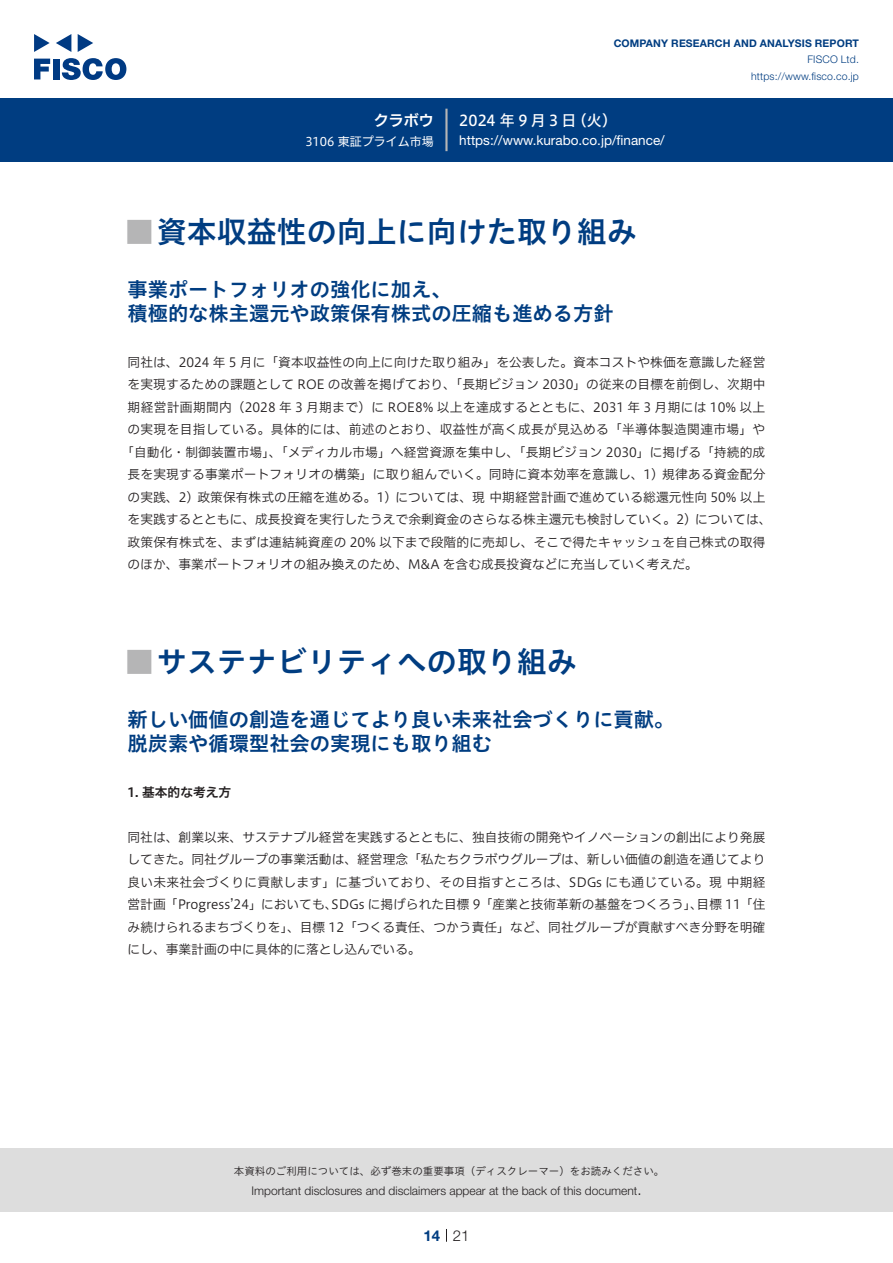
<style>
.page{position:relative;width:893px;height:1263px;background:#fff}
.page>*{position:absolute;margin:0;border:0;box-sizing:border-box;transform-origin:0 0}
.t1{font:30px "Hiragino UD Sans Std N W6";color:#003d81}
.t2{font:24px "Hiragino UD Sans Std N W6";color:#b5b5b6}
.中タイトル{font:20.25px/24px "Hiragino UD Sans Std W6";color:#003d81}
.t3{font:15px "Hiragino UD Sans F Std N W5";letter-spacing:.21em;color:#fff}
.t4{font:15px "Hiragino UD Sans F Std N W6";color:#fff}
.t5{font:300 15px "Helvetica Neue LT Std";color:#231f20}
.t6{font:700 15px "Helvetica Neue LT Std";color:#003d81}
.t7{font:13.5px "Helvetica Neue LT Std";color:#fff}
.本文{font:12.75px/22.5px "Hiragino UD Sans F Std N W3";letter-spacing:.005em;color:#231f20;text-align:right}
.本文-2{font:12.75px "Hiragino UD Sans F Std N W3";letter-spacing:.025em;color:#231f20}
.小タイトル{font:12.75px "Hiragino UD Sans F Std N W6";color:#231f20}
.t8{font:300 12px "Helvetica Neue LT Std";color:#231f20}
.t9{font:12px "Hiragino UD Sans F Std N W4";color:#fff}
.t10{font:10.5px "Hiragino UD Sans Std W3";color:#231f20}
.t11{font:700 10.5px "Helvetica Neue LT Std";letter-spacing:.015em;color:#003d81}
.t12{font:300 10.5px/16.5px "Helvetica Neue LT Std";letter-spacing:.015em;color:#003d81;text-align:right}
</style>
<div class="page">
<div style="left:0;top:1148px;width:893px;height:64px;background:#ddd"></div>
<svg style="left:34px;top:59px;width:16px;height:20px"></svg>
<div style="left:53px;top:59px;width:6px;height:20px;background:#003a83"></div>
<svg style="left:62px;top:58px;width:64px;height:22px"></svg>
<svg style="left:34px;top:34px;width:16px;height:18px"></svg>
<svg style="left:78px;top:34px;width:15px;height:18px"></svg>
<svg style="left:56px;top:34px;width:15px;height:18px"></svg>
<div style="left:0;top:98px;width:893px;height:64px;background:#003d81"></div>
<hr style="left:445px;top:109px;width:3px;height:42px;background:#b5b5b6">
<svg style="left:446px;top:1229px;width:1px;height:13px"></svg>
<p class="t4" style="left:374px;top:109px;width:62px">クラボウ</p>
<p class="t9" style="left:305px;top:132px;width:130px">3106 東証プライム市場</p>
<p class="t11" style="left:614px;top:37px;width:247px">COMPANY RESEARCH AND ANALYSIS REPORT</p>
<p class="t12" style="left:751px;top:51px;width:109px">FISCO Ltd. https://www.fisco.co j p.</p>
<p class="t3" style="left:459px;top:109px;width:119px">2024年9月3日</p>
<p class="t3" style="left:572px;top:109px;width:47px">（火(</p>
<p class="t7" style="left:459px;top:132px;width:207px">https://www.kurabo.co j p. /finance/</p>
<p class="t1" style="left:157px;top:209px;width:481px">資本収益性の向上に向けた取り組み</p>
<p class="t2" style="left:128px;top:213px;width:25px">█</p>
<p class="中タイトル" style="left:128px;top:276px;width:487px">事業ポートフォリオの強化に加え、<br>積極的な株主還元や政策保有株式の圧縮も進める方針</p>
<p class="本文" style="left:128px;top:350px;width:639px">同社は、2024 年 5 月に「資本収益性の向上に向けた取り組み」を公表した。資本コストや株価を意識した経営</p>
<p class="本文" style="left:128px;top:373px;width:639px">を実現するための課題として ROE の改善を掲げており、「長期ビジョン 2030」の従来の目標を前倒し、次期中</p>
<p class="本文-2" style="left:128px;top:397px;width:639px">期経営計画期間内（2028 年 3 月期まで）に ROE8% 以上を達成するとともに、2031 年 3 月期には 10% 以上</p>
<p class="本文-2" style="left:128px;top:420px;width:639px">の実現を目指している。具体的には、前述のとおり、収益性が高く成長が見込める「半導体製造関連市場」や</p>
<p class="本文" style="left:121px;top:440px;width:646px">「自動化・制御装置市場」、「メディカル市場」へ経営資源を集中し、「長期ビジョン 2030」に掲げる「持続的成</p>
<p class="本文" style="left:128px;top:463px;width:639px">長を実現する事業ポートフォリオの構築」に取り組んでいく。同時に資本効率を意識し、1) 規律ある資金配分</p>
<p class="本文" style="left:128px;top:485px;width:639px">の実践、2) 政策保有株式の圧縮を進める。1) については、現中期経営計画で進めている総還元性向 50% 以上</p>
<p class="本文" style="left:128px;top:508px;width:645px">を実践するとともに、成長投資を実行したうえで余剰資金のさらなる株主還元も検討していく。2) については、</p>
<p class="本文" style="left:128px;top:530px;width:639px">政策保有株式を、まずは連結純資産の 20% 以下まで段階的に売却し、そこで得たキャッシュを自己株式の取得</p>
<p class="本文" style="left:128px;top:553px;width:572px">のほか、事業ポートフォリオの組み換えのため、M&amp;A を含む成長投資などに充当していく考えだ。</p>
<p class="t1" style="left:157px;top:639px;width:421px">サステナビリティへの取り組み</p>
<p class="t2" style="left:128px;top:643px;width:25px">█</p>
<p class="中タイトル" style="left:128px;top:706px;width:548px">新しい価値の創造を通じてより良い未来社会づくりに貢献。脱炭素や循環型社会の実現にも取り組む</p>
<p class="小タイトル" style="left:128px;top:782px;width:105px">1. 基本的な考え方</p>
<p class="本文" style="left:128px;top:825px;width:639px">同社は、創業以来、サステナブル経営を実践するとともに、独自技術の開発やイノベーションの創出により発展してきた。同社グループの事業活動は、経営理念「私たちクラボウグループは、新しい価値の創造を通じてより良い未来社会づくりに貢献します」に基づいており、その目指すところは、SDGs にも通じている。現中期経目標 11「住</p>
<p class="本文" style="left:331px;top:892px;width:373px">SDGs に掲げられた目標 「9 産業と技術革新の基盤をつくろう」、</p>
<p class="本文" style="left:128px;top:892px;width:639px;text-align:left">営計画「Progress’24」においても、<br>み続けられるまちづくりを」、目標 12「つくる責任、つかう責任」など、同社グループが貢献すべき分野を明確にし、事業計画の中に具体的に落とし込んでいる。</p>
<p class="t10" style="left:234px;top:1163px;width:432px">本資料のご利用については、必ず巻末の重要事項（ディスクレーマー）をお読みください。</p>
<p class="t5" style="left:637px;top:1180px;width:6px">.</p>
<p class="t8" style="left:251px;top:1183px;width:387px">Important disclosures and disclaimers appear at the back of this document</p>
<p class="t6" style="left:423px;top:1226px;width:18px">14</p>
<p class="t5" style="left:453px;top:1226px;width:18px">21</p>
</div>
